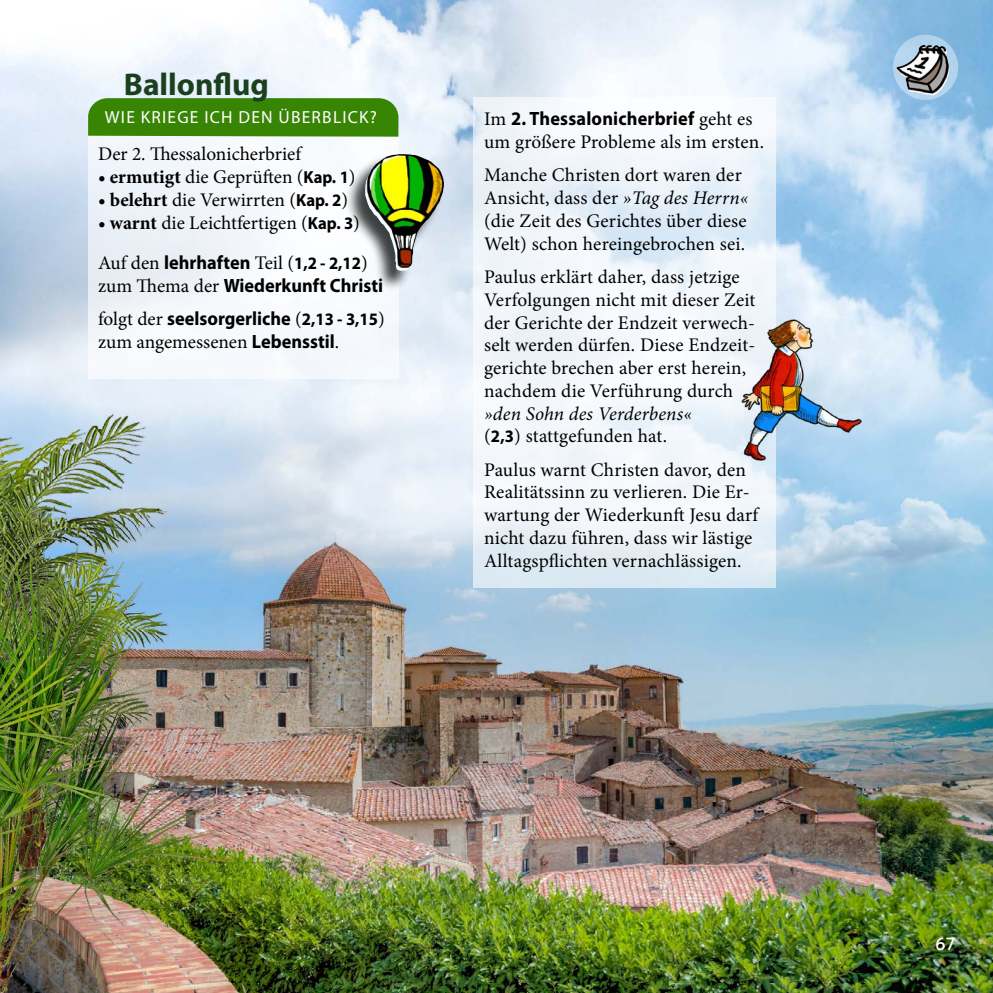
<style>
.page{position:relative;width:993px;height:993px;background:#fff}
.page>*{position:absolute;margin:0;border:0;box-sizing:border-box;transform-origin:0 0}
.t1{font:700 31.5px "Myriad Pro";color:#1b401d}
.t2{font:19.25px/22.8px "Minion Pro";letter-spacing:.005em;color:#000}
.t3{font:700 19.25px/33.2px "Myriad Pro";color:#000;scale:.95 1}
.t4{font:italic 19.25px/22.8px "Minion Pro";letter-spacing:.005em;color:#000}
.t5{font:17.5px "Myriad Pro";letter-spacing:.07em;color:#fff}
.t6{font:17.5px "Aller";color:#fff}
.s1{font-family:"Minion Pro";font-weight:400}
.s2{font-style:italic}
.s3{font-style:normal}
.s4{font-family:"Myriad Pro";font-weight:700;font-style:normal;font-size:17.5px}
.s5{font-weight:700}
.s6{font-family:"Myriad Pro";font-weight:700;font-size:17.5px}
.s7{font-family:"Myriad Pro";font-weight:700}
.s8{font-size:17.5px}
</style>
<div class="page">
<img style="left:0;top:0;width:992px;height:992px">
<img style="left:0;top:407px;width:169px;height:119px">
<div style="left:88px;top:129px;width:310px;height:249px;background:#f5f8fc"></div>
<img style="left:0;top:526px;width:241px;height:466px">
<svg style="left:88px;top:98px;width:310px;height:39px;background:#3e880c"></svg>
<div style="left:344px;top:155px;width:99px;height:136px;background:#000;opacity:.75"></div>
<img style="left:365px;top:154px;width:80px;height:117px">
<svg style="left:472px;top:97px;width:303px;height:491px;fill:#f1f6fb"></svg>
<img style="left:734px;top:318px;width:134px;height:143px">
<svg style="left:892px;top:35px;width:65px;height:65px"></svg>
<img style="left:896px;top:45px;width:55px;height:51px">
<h1 class="t1" style="left:124px;top:64px;width:147px">Ballonflug</h1>
<p class="t5" style="left:105px;top:106px;width:273px">WIE KRIEGE ICH DEN ÜBERBLICK?</p>
<p class="t3" style="left:484px;top:102px;width:284px"><span class="s1">Im</span> 2. Thessalonicherbrief <span class="s1">geht es</span></p>
<p class="t2" style="left:484px;top:125px;width:281px;line-height:33.2px">um größere Probleme als im ersten.<br>Manche Christen dort waren der</p>
<p class="t2" style="left:484px;top:187px;width:266px;text-align:justify">Ansicht, dass der <span class="s2">»Tag des Herrn« </span>(die Zeit des Gerichtes über diese Welt) schon hereingebrochen sei.</p>
<p class="t2" style="left:484px;top:265px;width:273px">Paulus erklärt daher, dass jetzige Verfolgungen nicht mit dieser Zeit der Gerichte der Endzeit verwech&shy;selt werden dürfen. Diese Endzeit&shy;gerichte brechen aber erst herein, nachdem die Verführung durch</p>
<p class="t4" style="left:484px;top:402px;width:209px">»den Sohn des Verderbens« <span class="s3">(</span><span class="s4">2,3</span><span class="s3">) stattgefunden hat.</span></p>
<p class="t2" style="left:484px;top:458px;width:275px">Paulus warnt Christen davor, den Realitätssinn zu verlieren. Die Er&shy;wartung der Wiederkunft Jesu darf nicht dazu führen, dass wir lästige Alltagspflichten vernachlässigen.</p>
<p class="t2" style="left:98px;top:143px;width:204px">Der 2. Thessalonicherbrief</p>
<p class="t2" style="left:98px;top:165px;width:259px"><span class="s5">• ermutigt</span> die Geprüften (<span class="s6">Kap. 1</span>)</p>
<p class="t2" style="left:98px;top:188px;width:251px"><span class="s5">• belehrt</span> die Verwirrten (<span class="s6">Kap. 2</span>)</p>
<p class="t2" style="left:98px;top:202px;width:271px;line-height:40.2px"><span class="s5">• warnt</span> die Leichtfertigen (<span class="s6">Kap. 3</span>)<br>Auf den <span class="s7">lehrhaften</span> Teil (<span class="s6">1,2 - 2,12</span>)</p>
<p class="t3" style="left:98px;top:268px;width:303px"><span class="s1">zum Thema der</span> Wiederkunft Christi <span class="s1">folgt der</span> seelsorgerliche <span class="s1">(</span><span class="s8">2,13 - 3,15</span><span class="s1">)</span></p>
<p class="t2" style="left:98px;top:330px;width:242px">zum angemessenen <span class="s7">Lebensstil</span>.</p>
<p class="t6" style="left:934px;top:932px;width:22px">67</p>
</div>
